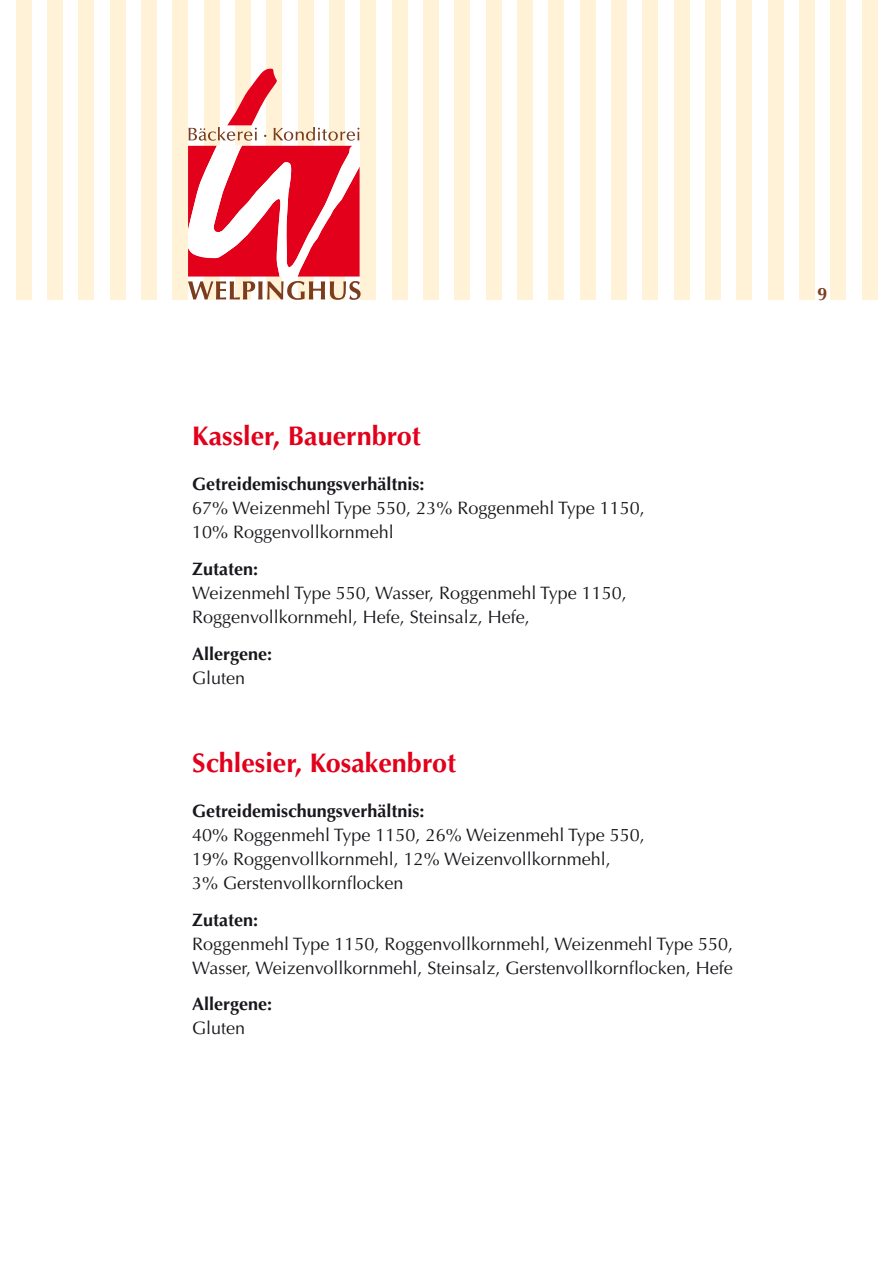
<style>
.page{position:relative;width:893px;height:1263px;background:#fff}
.page>*{position:absolute;margin:0;border:0;box-sizing:border-box;transform-origin:0 0}
.t1{font:700 27px "Optima";color:#e2001a}
.t2{font:18px/24px "Optima";color:#1a171c}
.t3{font:700 18px "Optima";color:#1a171c}
.t4{font:700 18px "Optima";color:#7b3d1e}
</style>
<div class="page">
<div style="left:16px;top:0;width:15px;height:300px;background:#fff2d7"></div>
<div style="left:47px;top:0;width:16px;height:300px;background:#fff2d7"></div>
<div style="left:78px;top:0;width:16px;height:300px;background:#fff2d7"></div>
<div style="left:110px;top:0;width:15px;height:300px;background:#fff2d7"></div>
<div style="left:141px;top:0;width:16px;height:300px;background:#fff2d7"></div>
<div style="left:172px;top:0;width:16px;height:300px;background:#fff2d7"></div>
<div style="left:204px;top:0;width:15px;height:300px;background:#fff2d7"></div>
<div style="left:235px;top:0;width:16px;height:300px;background:#fff2d7"></div>
<div style="left:266px;top:0;width:16px;height:300px;background:#fff2d7"></div>
<div style="left:298px;top:0;width:15px;height:300px;background:#fff2d7"></div>
<div style="left:329px;top:0;width:16px;height:300px;background:#fff2d7"></div>
<div style="left:360px;top:0;width:16px;height:300px;background:#fff2d7"></div>
<div style="left:392px;top:0;width:15px;height:300px;background:#fff2d7"></div>
<div style="left:423px;top:0;width:16px;height:300px;background:#fff2d7"></div>
<div style="left:454px;top:0;width:16px;height:300px;background:#fff2d7"></div>
<div style="left:486px;top:0;width:15px;height:300px;background:#fff2d7"></div>
<div style="left:517px;top:0;width:16px;height:300px;background:#fff2d7"></div>
<div style="left:548px;top:0;width:16px;height:300px;background:#fff2d7"></div>
<div style="left:580px;top:0;width:15px;height:300px;background:#fff2d7"></div>
<div style="left:611px;top:0;width:16px;height:300px;background:#fff2d7"></div>
<div style="left:642px;top:0;width:16px;height:300px;background:#fff2d7"></div>
<div style="left:674px;top:0;width:15px;height:300px;background:#fff2d7"></div>
<div style="left:705px;top:0;width:16px;height:300px;background:#fff2d7"></div>
<div style="left:736px;top:0;width:16px;height:300px;background:#fff2d7"></div>
<div style="left:768px;top:0;width:15px;height:300px;background:#fff2d7"></div>
<div style="left:799px;top:0;width:16px;height:300px;background:#fff2d7"></div>
<div style="left:830px;top:0;width:16px;height:300px;background:#fff2d7"></div>
<div style="left:862px;top:0;width:15px;height:300px;background:#fff2d7"></div>
<svg style="left:188px;top:68px;width:173px;height:232px"></svg>
<h1 class="t1" style="left:192px;top:420px;width:230px">Kassler, Bauernbrot</h1>
<p class="t3" style="left:192px;top:474px;width:234px">Getreidemischungsverhältnis:</p>
<p class="t2" style="left:192px;top:496px;width:454px">67% Weizenmehl Type 550, 23% Roggenmehl Type 1150,<br>10% Roggenvollkornmehl</p>
<p class="t3" style="left:192px;top:558px;width:68px">Zutaten:</p>
<p class="t2" style="left:192px;top:581px;width:436px">Weizenmehl Type 550, Wasser, Roggenmehl Type 1150,<br>Roggenvollkornmehl, Hefe, Steinsalz, Hefe,</p>
<p class="t3" style="left:192px;top:643px;width:82px">Allergene:</p>
<p class="t2" style="left:192px;top:666px;width:55px">Gluten</p>
<h1 class="t1" style="left:192px;top:747px;width:265px">Schlesier, Kosakenbrot</h1>
<p class="t3" style="left:192px;top:800px;width:234px">Getreidemischungsverhältnis:</p>
<p class="t2" style="left:192px;top:823px;width:454px">40% Roggenmehl Type 1150, 26% Weizenmehl Type 550,<br>19% Roggenvollkornmehl, 12% Weizenvollkornmehl,<br>3% Gerstenvollkornflocken</p>
<p class="t3" style="left:192px;top:909px;width:68px">Zutaten:</p>
<p class="t2" style="left:192px;top:932px;width:543px">Roggenmehl Type 1150, Roggenvollkornmehl, Weizenmehl Type 550,<br>Wasser, Weizenvollkornmehl, Steinsalz, Gerstenvollkornflocken, Hefe</p>
<p class="t3" style="left:192px;top:994px;width:82px">Allergene:</p>
<p class="t2" style="left:192px;top:1016px;width:55px">Gluten</p>
<p class="t4" style="left:817px;top:283px;width:12px">9</p>
</div>
